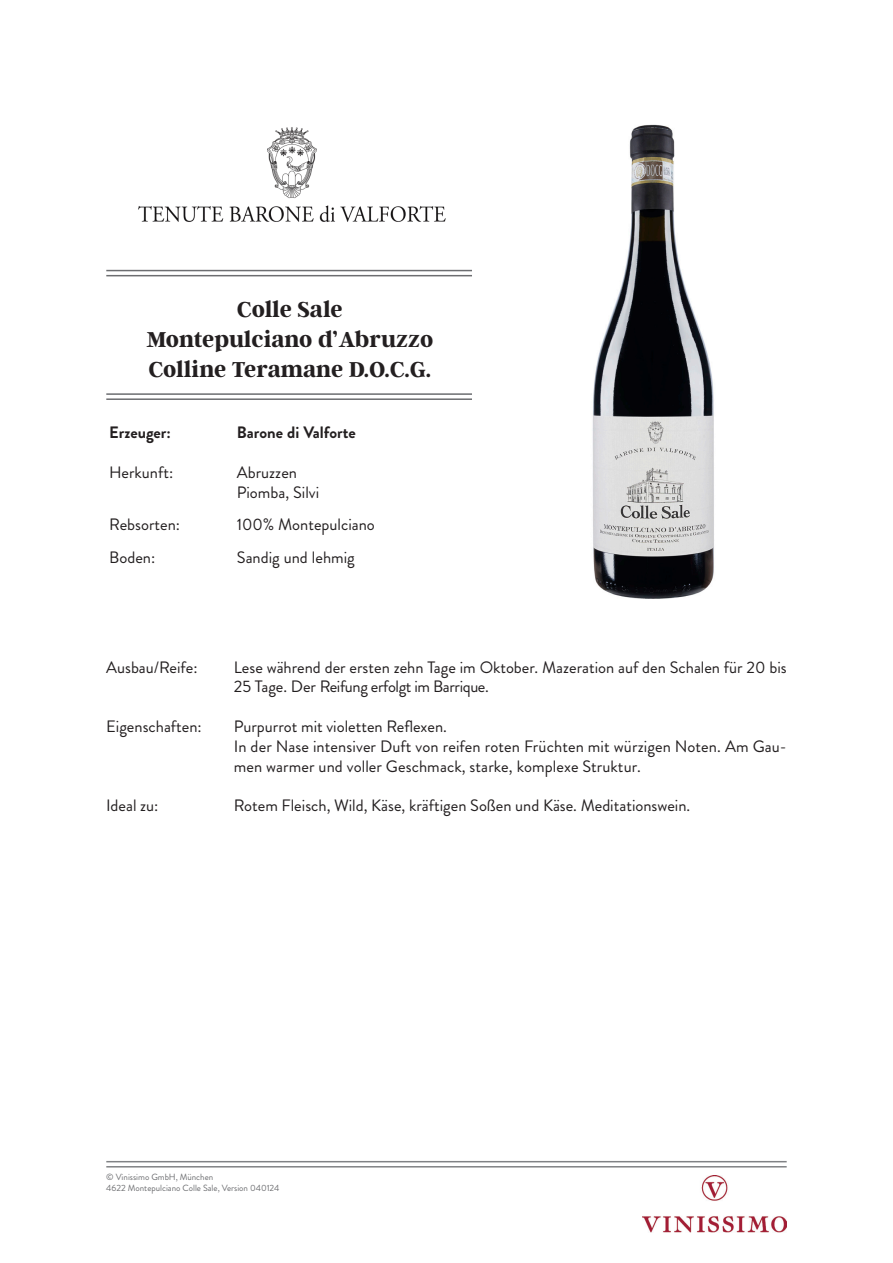
<style>
.page{position:relative;width:893px;height:1263px;background:#fff}
.page>*{position:absolute;margin:0;border:0;box-sizing:border-box;transform-origin:0 0}
.t1{font:700 24px "Argent CF";letter-spacing:-.01em;color:#231f20}
.t2{font:16.5px/19.8px "Brandon Grotesque";color:#231f20}
.t3{font:700 16.5px "Brandon Grotesque";color:#231f20}
.t4{font:9px "Brandon Grotesque";color:#6c6d70}
</style>
<div class="page">
<img style="left:138px;top:127px;width:308px;height:95px">
<hr style="left:106px;top:1161px;width:681px;height:1px;background:#808285">
<hr style="left:106px;top:270px;width:366px;height:1px;background:#6c6d70">
<hr style="left:106px;top:275px;width:366px;height:1px;background:#6c6d70">
<hr style="left:106px;top:393px;width:366px;height:2px;background:#6c6d70">
<hr style="left:106px;top:398px;width:366px;height:2px;background:#6c6d70">
<hr style="left:106px;top:1166px;width:681px;height:1px;background:#808285">
<svg style="left:650px;top:1232px;width:132px;height:1px"></svg>
<img style="left:643px;top:1175px;width:144px;height:57px">
<img style="left:592px;top:124px;width:122px;height:475px">
<p class="t1" style="left:237px;top:296px;width:107px">Colle Sale</p>
<p class="t1" style="left:146px;top:326px;width:288px">Montepulciano d’Abruzzo</p>
<p class="t1" style="left:149px;top:356px;width:284px">Colline Teramane D.O.C.G.</p>
<p class="t3" style="left:109px;top:421px;width:63px">Erzeuger:</p>
<p class="t3" style="left:237px;top:421px;width:121px">Barone di Valforte</p>
<p class="t2" style="left:109px;top:462px;width:65px">Herkunft:</p>
<p class="t2" style="left:237px;top:462px;width:62px">Abruzzen</p>
<p class="t2" style="left:237px;top:482px;width:84px">Piomba, Silvi</p>
<p class="t2" style="left:109px;top:515px;width:72px">Rebsorten:</p>
<p class="t2" style="left:237px;top:515px;width:140px">100% Montepulciano</p>
<p class="t2" style="left:109px;top:547px;width:48px">Boden:</p>
<p class="t2" style="left:237px;top:547px;width:119px">Sandig und lehmig</p>
<p class="t2" style="left:106px;top:657px;width:93px">Ausbau/Reife:</p>
<p class="t2" style="left:234px;top:657px;width:554px">Lese während der ersten zehn Tage im Oktober. Mazeration auf den Schalen für 20 bis<br>25 Tage. Der Reifung erfolgt im Barrique.</p>
<p class="t2" style="left:106px;top:716px;width:97px">Eigenschaften:</p>
<p class="t2" style="left:234px;top:716px;width:215px">Purpurrot mit violetten Reflexen.</p>
<p class="t2" style="left:234px;top:736px;width:554px">In der Nase intensiver Duft von reifen roten Früchten mit würzigen Noten. Am Gau&shy;men warmer und voller Geschmack, starke, komplexe Struktur.</p>
<p class="t2" style="left:106px;top:796px;width:54px">Ideal zu:</p>
<p class="t2" style="left:234px;top:796px;width:458px">Rotem Fleisch, Wild, Käse, kräftigen Soßen und Käse. Meditationswein.</p>
<p class="t4" style="left:106px;top:1171px;width:108px">© Vinissimo GmbH, München</p>
<p class="t4" style="left:106px;top:1181px;width:175px">4622 Montepulciano Colle Sale, Version 040124</p>
</div>
